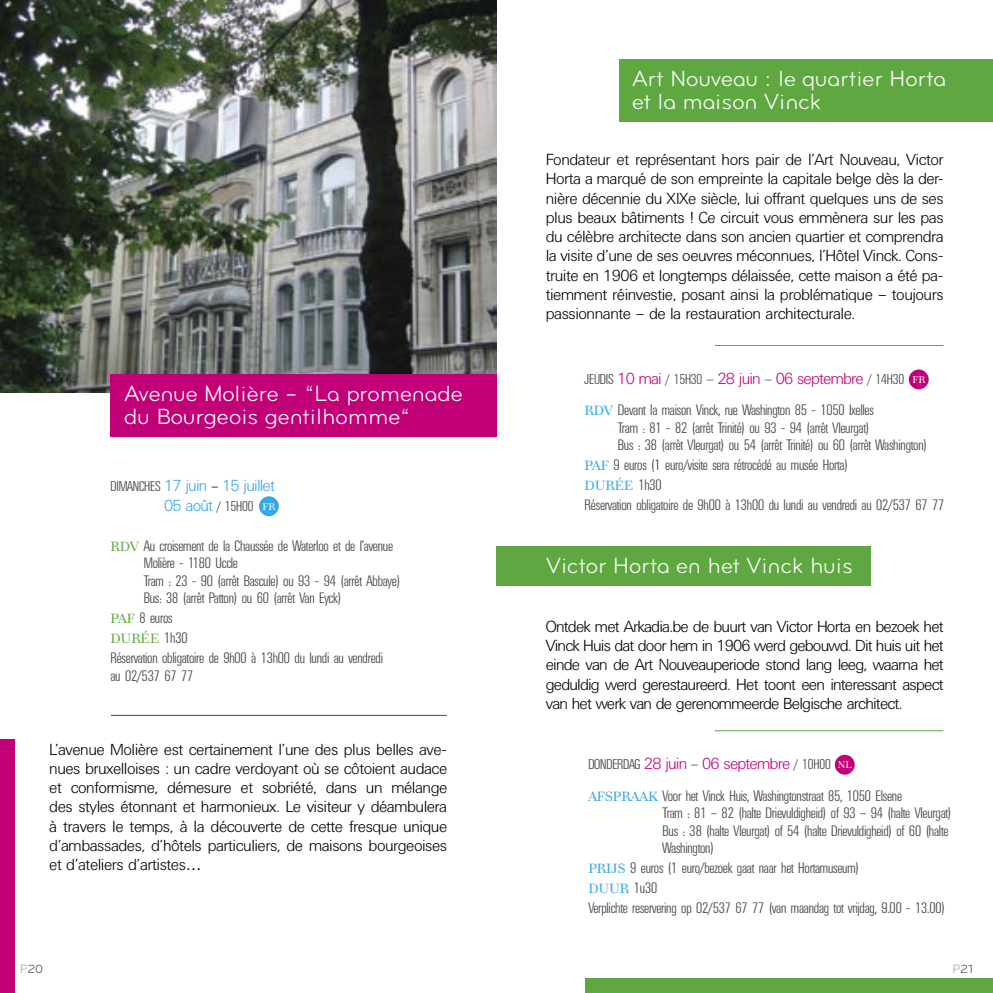
<style>
.page{position:relative;width:993px;height:993px;background:#fff}
.page>*{position:absolute;margin:0;border:0;box-sizing:border-box;transform-origin:0 0}
.t1{font:22.75px/22.8px "Bryant Regular Alt";color:#fff}
.t2{font:15.75px/19.2px "Uni Lig";letter-spacing:.02em;color:#000;text-align:justify}
.t3{font:15.75px "Uni Lig";color:#c10077}
.t4{font:15.75px/19.2px "Uni Lig";color:#36a7e9}
.t5{font:14.88px/17.5px "Uni Con Lig";color:#484848}
.t6{font:13.12px "Modern 880 BT";color:#36a7e9}
.t7{font:13.12px "Modern 880 BT";color:#5fa841}
.t8{font:12.25px "Bryant Regular Alt";color:#484848}
.t9{font:9.62px "Modern 880 BT";color:#fff}
.s1{font-family:"Uni Con Lig";font-size:14px;color:#484848}
.s2{font-size:14px;color:#000}
.s3{font-size:14px;color:#484848}
.s4{font-family:"Modern 880 BT";font-size:13.12px;color:#5fa841}
.s5{font-family:"Uni Con Lig";font-size:14.88px;color:#484848}
.s6{font-family:"Modern 880 BT";font-size:13.12px;color:#36a7e9}
.s7{font-family:"Bryant Light Alt"}
</style>
<div class="page">
<img style="left:0;top:0;width:496px;height:392px">
<div style="left:259px;top:496px;width:20px;height:20px;background:#36a7e9;border-radius:50%"></div>
<hr style="left:111px;top:714px;width:335px;height:1px;background:#c10077">
<div style="left:110px;top:375px;width:386px;height:62px;background:#c10077"></div>
<div style="left:0;top:739px;width:15px;height:253px;background:#c10077"></div>
<div style="left:618px;top:60px;width:374px;height:62px;background:#5fa841"></div>
<div style="left:908px;top:369px;width:20px;height:20px;background:#c10077;border-radius:50%"></div>
<hr style="left:714px;top:345px;width:229px;height:1px;background:#5fa841">
<div style="left:496px;top:546px;width:374px;height:39px;background:#5fa841"></div>
<div style="left:834px;top:754px;width:20px;height:20px;background:#c10077;border-radius:50%"></div>
<hr style="left:714px;top:730px;width:229px;height:1px;background:#5fa841">
<div style="left:585px;top:977px;width:407px;height:15px;background:#5fa841"></div>
<p class="t1" style="left:631px;top:67px;width:315px">Art Nouveau : le quartier Horta et la maison Vinck</p>
<p class="t1" style="left:124px;top:382px;width:340px">Avenue Molière – “La promenade du Bourgeois gentilhomme“</p>
<p class="t4" style="left:164px;top:476px;width:111px;text-indent:-54px"><span class="s1">DIMANCHES</span> 17 juin <span class="s2">–</span> 15 juillet<br>05 août <span class="s3">/</span> <span class="s1">15H00</span></p>
<p class="t5" style="left:144px;top:537px;width:258px;text-indent:-33px"><span class="s4">RDV</span> Au croisement de la Chaussée de Waterloo et de l’avenue Molière - 1180 Uccle<br>Tram : 23 - 90 (arrêt Bascule) ou 93 - 94 (arrêt Abbaye)<br>Bus: 38 (arrêt Patton) ou 60 (arrêt Van Eyck)</p>
<p class="t5" style="left:110px;top:609px;width:63px"><span class="s4">PAF</span> 8 euros</p>
<p class="t7" style="left:110px;top:630px;width:78px">DURÉE <span class="s5">1h30</span></p>
<p class="t5" style="left:110px;top:649px;width:274px">Réservation obligatoire de 9h00 à 13h00 du lundi au vendredi au 02/537 67 77</p>
<p class="t9" style="left:262px;top:500px;width:14px">FR</p>
<p class="t2" style="left:50px;top:739px;width:398px">L’avenue Molière est certainement l’une des plus belles ave&shy;nues bruxelloises : un cadre verdoyant où se côtoient audace et conformisme, démesure et sobriété, dans un mélange des styles étonnant et harmonieux. Le visiteur y déambulera à travers le temps, à la découverte de cette fresque unique d’ambassades, d’hôtels particuliers, de maisons bourgeoises et d’ateliers d’artistes…</p>
<p class="t2" style="left:546px;top:150px;width:398px">Fondateur et représentant hors pair de l’Art Nouveau, Victor Horta a marqué de son empreinte la capitale belge dès la der&shy;nière décennie du XIXe siècle, lui offrant quelques uns de ses plus beaux bâtiments ! Ce circuit vous emmènera sur les pas du célèbre architecte dans son ancien quartier et comprendra la visite d’une de ses oeuvres méconnues, l’Hôtel Vinck. Cons&shy;truite en 1906 et longtemps délaissée, cette maison a été pa&shy;tiemment réinvestie, posant ainsi la problématique – toujours passionnante – de la restauration architecturale.</p>
<p class="t3" style="left:584px;top:369px;width:321px"><span class="s1">JEUDIS</span> 10 mai <span class="s3">/</span> <span class="s1">15H30</span> <span class="s3">–</span> 28 juin <span class="s3">–</span> 06 septembre <span class="s3">/</span> <span class="s1">14H30</span></p>
<p class="t5" style="left:617px;top:401px;width:310px;text-indent:-33px"><span class="s6">RDV</span> Devant la maison Vinck, rue Washington 85 - 1050 Ixelles<br>Tram : 81 - 82 (arrêt Trinité) ou 93 - 94 (arrêt Vleurgat)<br>Bus : 38 (arrêt Vleurgat) ou 54 (arrêt Trinité) ou 60 (arrêt Washington)</p>
<p class="t5" style="left:584px;top:456px;width:264px"><span class="s6">PAF</span> 9 euros (1 euro/visite sera rétrocédé au musée Horta)</p>
<p class="t6" style="left:584px;top:477px;width:78px">DURÉE <span class="s5">1h30</span></p>
<p class="t5" style="left:584px;top:496px;width:361px">Réservation obligatoire de 9h00 à 13h00 du lundi au vendredi au 02/537 67 77</p>
<p class="t9" style="left:912px;top:374px;width:14px">FR</p>
<p class="t1" style="left:546px;top:553px;width:308px">Victor Horta en het Vinck huis</p>
<p class="t2" style="left:546px;top:616px;width:398px">Ontdek met Arkadia.be de buurt van Victor Horta en bezoek het Vinck Huis dat door hem in 1906 werd gebouwd. Dit huis uit het einde van de Art Nouveauperiode stond lang leeg, waarna het geduldig werd gerestaureerd. Het toont een interessant aspect van het werk van de gerenommeerde Belgische architect.</p>
<p class="t3" style="left:588px;top:754px;width:244px"><span class="s1">DONDERDAG</span> 28 juin <span class="s3">–</span> 06 septembre <span class="s3">/</span> <span class="s1">10H00</span></p>
<p class="t5" style="left:662px;top:786px;width:290px;text-indent:-74px"><span class="s6">AFSPRAAK</span> Voor het Vinck Huis, Washingtonstraat 85, 1050 Elsene<br>Tram : 81 – 82 (halte Drievuldigheid) of 93 – 94 (halte Vleurgat)<br>Bus : 38 (halte Vleurgat) of 54 (halte Drievuldigheid) of 60 (halte Washington)</p>
<p class="t5" style="left:588px;top:859px;width:272px"><span class="s6">PRIJS</span> 9 euros (1 euro/bezoek gaat naar het Hortamuseum)</p>
<p class="t6" style="left:588px;top:880px;width:70px">DUUR <span class="s5">1u30</span></p>
<p class="t5" style="left:588px;top:899px;width:358px">Verplichte reservering op 02/537 67 77 (van maandag tot vrijdag, 9.00 - 13.00)</p>
<p class="t9" style="left:837px;top:759px;width:15px">NL</p>
<p class="t8" style="left:20px;top:961px;width:25px"><span class="s7">P</span>20</p>
<p class="t8" style="left:952px;top:961px;width:22px"><span class="s7">P</span>21</p>
</div>
